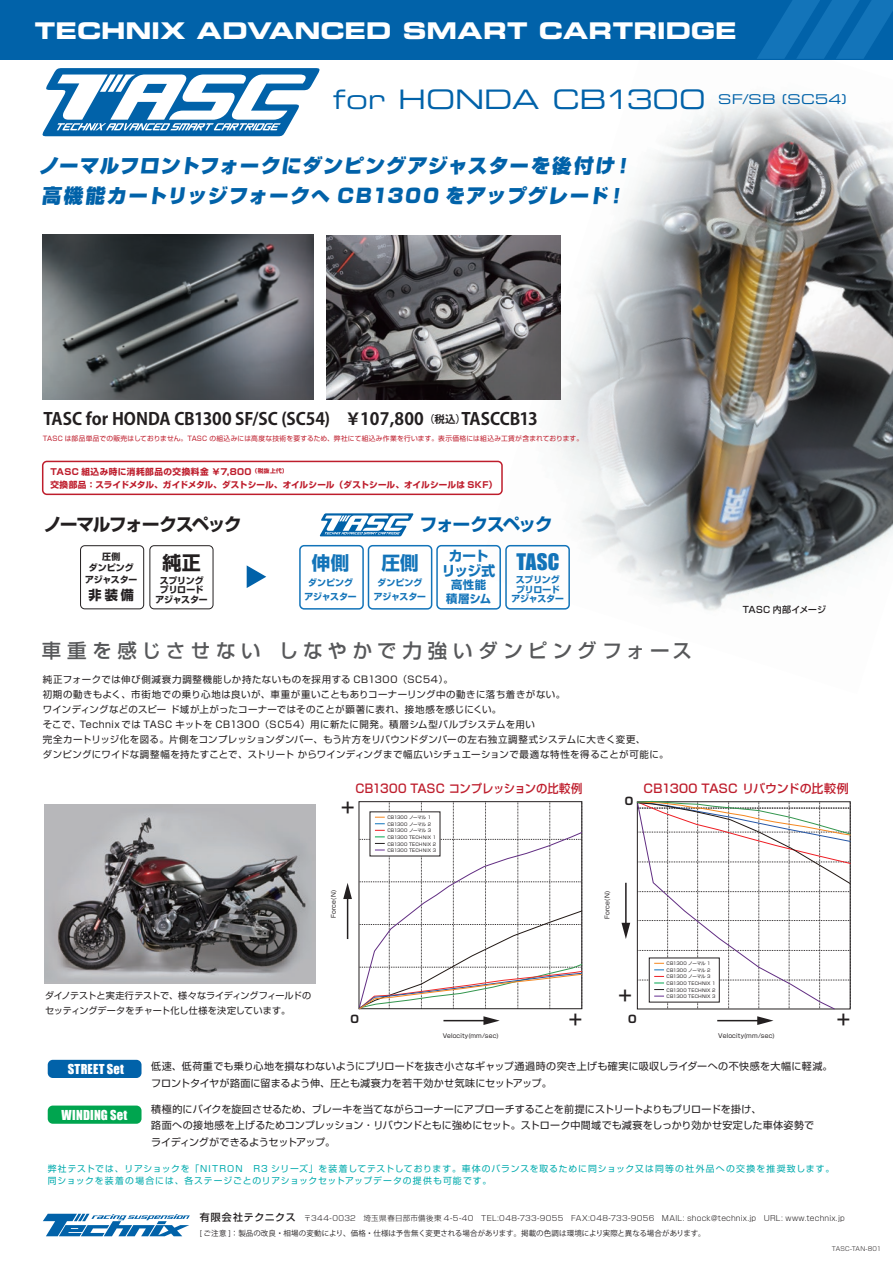
<style>
.page{position:relative;width:893px;height:1263px;background:#fff}
.page>*{position:absolute;margin:0;border:0;box-sizing:border-box;transform-origin:0 0}
.t1{font:26.85px "Eurostile Extended Two";letter-spacing:-.005em;color:#0162a9}
.t2{font:22.95px "Eurostile Bold Extended Two";letter-spacing:-.005em;color:#fff}
.t3{font:21px "Impact";color:#1374b9}
.t4{font:500 19.5px "Shin Go";letter-spacing:.28em;color:#57585a}
.t5{font:700 19.5px "Shin Go";color:#231f20}
.t6{font:900 19.35px/29.8px "Shin Go";color:#0162a9}
.t7{font:700 18.9px "Shin Go";color:#231f20}
.t8{font:700 18.6px "Shin Go";color:#1374b9}
.t9{font:700 17.7px "Shin Go";letter-spacing:-.075em;color:#231f20}
.t10{font:700 17.7px "Shin Go";letter-spacing:-.06em;color:#0162a9}
.t11{font:700 16.95px "Koz Go Pro";color:#231f20}
.t12{font:700 16.95px "Koz Go Pro";letter-spacing:-.03em;color:#231f20}
.t13{font:700 13.8px/15.5px "Shin Go";letter-spacing:-.055em;color:#1374b9;text-align:center}
.t14{font:700 13.2px "Shin Go";color:#231f20}
.t15{font:12.6px "Impact";letter-spacing:.02em;color:#fff}
.t16{font:500 12px "Shin Go";letter-spacing:-.005em;color:#be1d2c;scale:.95 1}
.t17{font:500 12px "Shin Go";letter-spacing:-.005em;color:#be1d2c}
.t18{font:700 11.4px/13.2px "Shin Go";letter-spacing:.03em;color:#1374b9;text-align:center}
.t19{font:700 10.5px "Shin Go";color:#231f20}
.t20{font:10.05px/16.5px "Shin Go";letter-spacing:.01em;color:#231f20}
.t21{font:9.45px/15px "Shin Go";letter-spacing:.045em;color:#231f20}
.t22{font:9.15px/15px "Shin Go";letter-spacing:-.01em;color:#231f20}
.t23{font:700 9px/13.5px "Shin Go";letter-spacing:-.01em;color:#1374b9;text-align:center}
.t24{font:700 9px/11.4px "Shin Go";letter-spacing:-.015em;color:#231f20;text-align:center}
.t25{font:500 9px "Shin Go";letter-spacing:.015em;color:#231f20}
.t26{font:8.85px/11.7px "Shin Go";letter-spacing:.105em;color:#00aaad}
.t27{font:700 8.7px/13.5px "Shin Go";letter-spacing:.02em;color:#be1d2c}
.t28{font:300 7.5px "Shin Go";letter-spacing:.035em;color:#231f20}
.t29{font:7.5px "Koz Go Pro";letter-spacing:.005em;color:#231f20}
.t30{font:6.75px "Shin Go";letter-spacing:.03em;color:#be1d2c}
.t31{font:6px "Shin Go";letter-spacing:.025em;color:#231f20}
.t32{font:300 6px "Shin Go";letter-spacing:.03em;color:#231f20}
.t33{font:4.5px/6.8px "Shin Go";letter-spacing:.025em;color:#231f20}
.s1{font-size:10.5px}
.s2{font-size:5.7px}
.s3{font-weight:500;font-size:9.9px}
</style>
<div class="page">
<img style="left:478px;top:59px;width:415px;height:551px">
<div style="left:0;top:0;width:893px;height:59px;background:#0162a9"></div>
<svg style="left:757px;top:0;width:136px;height:59px"></svg>
<svg style="left:42px;top:68px;width:278px;height:68px"></svg>
<svg style="left:319px;top:513px;width:95px;height:23px"></svg>
<div style="left:42px;top:461px;width:461px;height:34px;border:2px solid #be1d2c;border-radius:4px"></div>
<svg style="left:43px;top:1214px;width:147px;height:22px"></svg>
<div style="left:368px;top:545px;width:64px;height:65px;border:2px solid #1374b9;border-radius:4px"></div>
<div style="left:299px;top:545px;width:65px;height:65px;border:2px solid #1374b9;border-radius:4px"></div>
<div style="left:436px;top:545px;width:65px;height:65px;border:2px solid #1374b9;border-radius:4px"></div>
<div style="left:80px;top:545px;width:64px;height:64px;border:1px solid #231f20;border-radius:4px"></div>
<div style="left:505px;top:545px;width:65px;height:65px;border:2px solid #1374b9;border-radius:4px"></div>
<svg style="left:247px;top:565px;width:19px;height:23px"></svg>
<div style="left:150px;top:545px;width:63px;height:64px;border:1px solid #231f20;border-radius:4px"></div>
<img style="left:43px;top:235px;width:270px;height:164px">
<img style="left:326px;top:235px;width:235px;height:165px">
<img style="left:45px;top:804px;width:271px;height:179px">
<svg style="left:358px;top:802px;width:225px;height:208px"></svg>
<svg style="left:636px;top:800px;width:215px;height:210px"></svg>
<hr style="left:347px;top:896px;width:1px;height:43px;background:#231f20">
<svg style="left:343px;top:883px;width:9px;height:16px"></svg>
<hr style="left:625px;top:883px;width:2px;height:43px;background:#231f20">
<svg style="left:621px;top:923px;width:9px;height:16px"></svg>
<hr style="left:443px;top:1020px;width:43px;height:1px;background:#231f20">
<svg style="left:483px;top:1016px;width:17px;height:9px"></svg>
<hr style="left:717px;top:1020px;width:43px;height:1px;background:#231f20">
<svg style="left:757px;top:1016px;width:16px;height:9px"></svg>
<div style="left:48px;top:1060px;width:94px;height:18px;background:#0162a9;border-radius:5px"></div>
<div style="left:48px;top:1105px;width:94px;height:19px;background:#00a54f;border-radius:5px"></div>
<h2 class="t2" style="left:35px;top:15px;width:703px">TECHNIX ADVANCED SMART CARTRIDGE</h2>
<h1 class="t1" style="left:333px;top:81px;width:515px">for HONDA CB1300 <sup>SF/SB</sup> <sup>(SC54)</sup></h1>
<h3 class="t6" style="left:39px;top:150px;width:598px">ノーマルフロントフォークにダンピングアジャスターを後付け！高機能カートリッジフォークへ CB1300 をアップグレード！</h3>
<h3 class="t11" style="left:43px;top:408px;width:288px">TASC for HONDA CB1300 SF/SC (SC54)</h3>
<h3 class="t12" style="left:461px;top:408px;width:78px">TASCCB13</h3>
<h3 class="t11" style="left:345px;top:408px;width:123px">￥107,800<span class="s1">（税込）</span></h3>
<p class="t30" style="left:43px;top:434px;width:542px">TASC は部品単品での販売はしておりません。TASC の組込みには高度な技術を要するため、弊社にて組込み作業を行います。表示価格には組込み工賃が含まれております。</p>
<p class="t27" style="left:50px;top:464px;width:448px">TASC 組込み時に消耗部品の交換料金 ￥7,800 <span class="s2">（税抜上代）</span> 　<br>交換部品：スライドメタル、ガイドメタル、ダストシール、オイルシール（ダストシール、オイルシールは SKF）</p>
<h3 class="t9" style="left:44px;top:513px;width:200px">ノーマルフォークスペック</h3>
<h3 class="t10" style="left:420px;top:513px;width:134px">フォークスペック</h3>
<p class="t24" style="left:85px;top:550px;width:54px">圧側<br>ダンピングアジャスター</p>
<h3 class="t14" style="left:88px;top:586px;width:47px">非装備</h3>
<h3 class="t7" style="left:163px;top:550px;width:40px">純正</h3>
<p class="t24" style="left:155px;top:575px;width:54px;line-height:9.4px">スプリングプリロードアジャスター</p>
<h3 class="t8" style="left:312px;top:551px;width:39px">伸側</h3>
<p class="t23" style="left:304px;top:576px;width:54px">ダンピングアジャスター</p>
<h3 class="t8" style="left:381px;top:551px;width:39px">圧側</h3>
<p class="t23" style="left:374px;top:576px;width:54px">ダンピングアジャスター</p>
<h3 class="t13" style="left:442px;top:547px;width:55px">カートリッジ式</h3>
<p class="t18" style="left:446px;top:578px;width:47px">高性能積層シム</p>
<h3 class="t3" style="left:516px;top:545px;width:44px">TASC</h3>
<p class="t23" style="left:512px;top:575px;width:54px;line-height:9.4px">スプリングプリロードアジャスター</p>
<h3 class="t4" style="left:42px;top:638px;width:652px">車重を感じさせない しなやかで力強いダンピングフォース</h3>
<p class="t21" style="left:43px;top:671px;width:627px">純正フォークでは伸び側減衰力調整機能しか持たないものを採用する CB1300（SC54）。<br>初期の動きもよく、市街地での乗り心地は良いが、車重が重いこともありコーナーリング中の動きに落ち着きがない。<br>ワインディングなどのスピー ド域が上がったコーナーではそのことが顕著に表れ、接地感を感じにくい。<br>そこで、Technix では TASC キットを CB1300（SC54）用に新たに開発。積層シム型バルブシステムを用い<br>完全カートリッジ化を図る。片側をコンプレッションダンパー、もう片方をリバウンドダンパーの左右独立調整式システムに大きく変更、<br>ダンピングにワイドな調整幅を持たすことで、ストリート からワインディングまで幅広いシチュエーションで最適な特性を得ることが可能に。</p>
<p class="t25" style="left:743px;top:604px;width:85px">TASC 内部イメージ</p>
<p class="t16" style="left:355px;top:780px;width:241px">CB1300 TASC コンプレッションの比較例</p>
<h3 class="t5" style="left:341px;top:792px;width:15px">+</h3>
<p class="t31" style="left:329px;top:918px;width:29px;rotate:-90deg">Force(N)</p>
<p class="t33" style="left:387px;top:813px;width:50px">CB1300 ノーマル 1<br>CB1300 ノーマル 2<br>CB1300 ノーマル 3<br>CB1300 TECHNIX 1<br>CB1300 TECHNIX 2<br>CB1300 TECHNIX 3</p>
<p class="t22" style="left:45px;top:987px;width:268px">ダイノテストと実走行テストで、様々なライディングフィールドのセッティングデータをチャート化し仕様を決定しています。</p>
<p class="t19" style="left:350px;top:1012px;width:10px">0</p>
<p class="t31" style="left:443px;top:1032px;width:57px">Velocity(mm/sec)</p>
<h3 class="t5" style="left:569px;top:1004px;width:15px">+</h3>
<p class="t19" style="left:625px;top:794px;width:10px">0</p>
<p class="t17" style="left:643px;top:780px;width:207px">CB1300 TASC リバウンドの比較例</p>
<p class="t31" style="left:603px;top:919px;width:30px;rotate:-90deg">Force(N)</p>
<h3 class="t5" style="left:618px;top:981px;width:15px">+</h3>
<p class="t19" style="left:628px;top:1012px;width:10px">0</p>
<p class="t33" style="left:667px;top:960px;width:50px">CB1300 ノーマル 1<br>CB1300 ノーマル 2<br>CB1300 ノーマル 3<br>CB1300 TECHNIX 1<br>CB1300 TECHNIX 2<br>CB1300 TECHNIX 3</p>
<p class="t31" style="left:718px;top:1032px;width:58px">Velocity(mm/sec)</p>
<h3 class="t5" style="left:837px;top:1004px;width:15px">+</h3>
<h3 class="t15" style="left:68px;top:1059px;width:58px">STREET Set</h3>
<h3 class="t15" style="left:62px;top:1105px;width:67px">WINDING Set</h3>
<p class="t20" style="left:151px;top:1057px;width:683px">低速、低荷重でも乗り心地を損なわないようにプリロードを抜き小さなギャップ通過時の突き上げも確実に吸収しライダーへの不快感を大幅に軽減。フロントタイヤが路面に留まるよう伸、圧とも減衰力を若干効かせ気味にセットアップ。</p>
<p class="t20" style="left:151px;top:1100px;width:665px">積極的にバイクを旋回させるため、ブレーキを当てながらコーナーにアプローチすることを前提にストリートよりもプリロードを掛け、<br>路面への接地感を上げるためコンプレッション・リバウンドともに強めにセット。ストローク中間域でも減衰をしっかり効かせ安定した車体姿勢でライディングができるようセットアップ。</p>
<p class="t26" style="left:48px;top:1162px;width:788px">弊社テストでは、リアショックを「NITRON　R3 シリーズ」を装着してテストしております。車体のバランスを取るために同ショック又は同等の社外品への交換を推奨致します。同ショックを装着の場合には、各ステージごとのリアショックセットアップデータの提供も可能です。</p>
<p class="t28" style="left:200px;top:1214px;width:647px"><span class="s3">有限会社テクニクス</span> 〒344-0032　埼玉県春日部市備後東 4-5-40 TEL:048-733-9055 FAX:048-733-9056 MAIL: shock@technix.jp URL: www.technix.jp</p>
<p class="t29" style="left:200px;top:1229px;width:507px">[ ご注意 ]：製品の改良・相場の変動により、価格・仕様は予告無く変更される場合があります。掲載の色調は環境により実際と異なる場合があります。</p>
<p class="t32" style="left:832px;top:1244px;width:51px">TASC-TAN-801</p>
</div>
